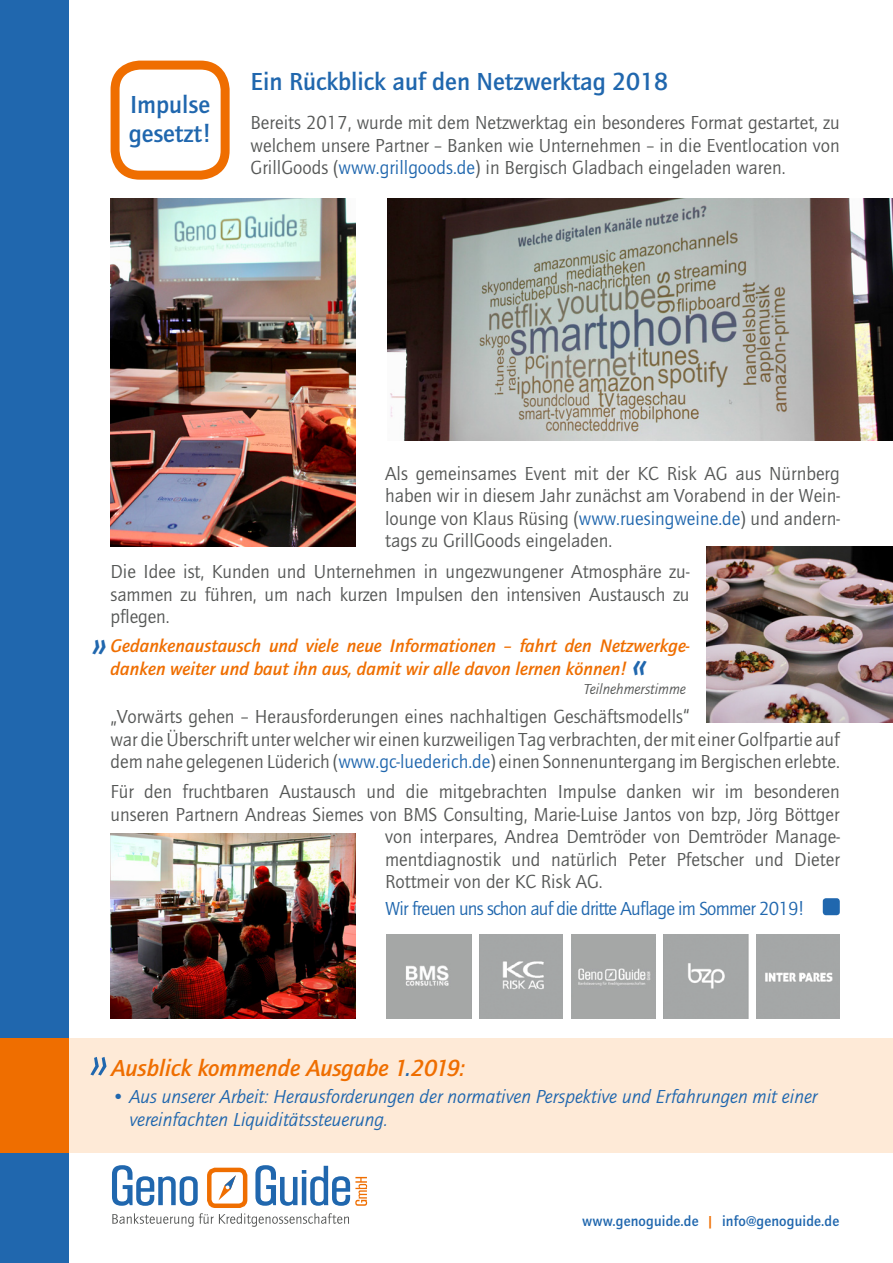
<style>
.page{position:relative;width:893px;height:1263px;background:#fff}
.page>*{position:absolute;margin:0;border:0;box-sizing:border-box;transform-origin:0 0}
.t1{font:italic 54px "Quay Itc T";color:#2067ae}
.t2{font:italic 700 39px "Quay Itc T";color:#2067ae}
.t3{font:700 25.5px/28.5px "Quay Itc T";color:#2067ae}
.t4{font:italic 700 24px "Quay Itc T";color:#ef6e00}
.t5{font:19.5px/22.5px "Quay Itc T";color:#555756;text-align:justify}
.t6{font:italic 19.5px/23.2px "Quay Itc T";color:#2067ae}
.t7{font:19.5px "Quay Itc T";letter-spacing:-.04em;color:#2067ae}
.t8{font:italic 700 18.75px/23.2px "Quay Itc T";color:#ef6e00}
.t9{font:700 15px "Quay Itc T";letter-spacing:.01em;color:#2067ae}
.t10{font:italic 15px "Quay Itc T";color:#555756}
.s1{color:#2067ae}
.s2{font-size:39px;color:#2067ae}
.s3{color:#ef6e00}
</style>
<div class="page">
<div style="left:0;top:1037px;width:893px;height:115px;background:#feead7"></div>
<div style="left:0;top:0;width:68px;height:1263px;background:#2067ae"></div>
<div style="left:0;top:1037px;width:68px;height:115px;background:#ef6e00"></div>
<svg style="left:112px;top:1165px;width:86px;height:41px"></svg>
<svg style="left:255px;top:1165px;width:112px;height:41px"></svg>
<div style="left:207px;top:1168px;width:40px;height:40px;border:4px solid #ef6e00;border-radius:6px"></div>
<svg style="left:219px;top:1175px;width:17px;height:25px"></svg>
<svg style="left:112px;top:1213px;width:237px;height:14px"></svg>
<div style="left:823px;top:898px;width:17px;height:17px;background:#2067ae;border-radius:3px"></div>
<div style="left:111px;top:61px;width:119px;height:119px;border:9px solid #ef6e00;border-radius:25px"></div>
<img style="left:387px;top:198px;width:506px;height:242px">
<img style="left:111px;top:198px;width:244px;height:348px">
<img style="left:707px;top:546px;width:186px;height:177px">
<img style="left:111px;top:833px;width:244px;height:185px">
<img style="left:387px;top:934px;width:85px;height:84px">
<img style="left:479px;top:934px;width:84px;height:84px">
<img style="left:571px;top:934px;width:85px;height:84px">
<div style="left:663px;top:934px;width:85px;height:84px;background:#a4a7a7"></div>
<img style="left:756px;top:934px;width:84px;height:84px">
<h3 class="t3" style="left:129px;top:90px;width:84px">Impulse gesetzt!</h3>
<h3 class="t3" style="left:251px;top:67px;width:419px">Ein Rückblick auf den Netzwerktag 2018</h3>
<p class="t5" style="left:251px;top:112px;width:591px">Bereits 2017, wurde mit dem Netzwerktag ein besonderes Format gestartet, zu welchem unsere Partner – Banken wie Unternehmen – in die Eventlocation von GrillGoods (<span class="s1">www.grillgoods.de</span>) in Bergisch Gladbach eingeladen waren.</p>
<p class="t5" style="left:385px;top:462px;width:456px">Als gemeinsames Event mit der KC Risk AG aus Nürnberg haben wir in diesem Jahr zunächst am Vorabend in der Wein&shy;lounge von Klaus Rüsing (<span class="s1">www.ruesingweine.de</span>) und andern&shy;tags zu GrillGoods eingeladen.</p>
<p class="t5" style="left:111px;top:561px;width:581px">Die Idee ist, Kunden und Unternehmen in ungezwungener Atmosphäre zu&shy;sammen zu führen, um nach kurzen Impulsen den intensiven Austausch zu pflegen.</p>
<p class="t8" style="left:111px;top:634px;width:581px">Gedankenaustausch und viele neue Informationen – fahrt den Netzwerkge&shy;danken weiter und baut ihn aus, damit wir alle davon lernen können! <span class="s2">«</span></p>
<p class="t5" style="left:111px;top:706px;width:731px;text-align:left">„Vorwärts gehen – Herausforderungen eines nachhaltigen Geschäftsmodells“<br>war die Überschrift unter welcher wir einen kurzweiligen Tag verbrachten, der mit einer Golfpartie auf dem nahe gelegenen Lüderich (<span class="s1">www.gc-luederich.de</span>) einen Sonnenuntergang im Bergischen erlebte.</p>
<p class="t5" style="left:111px;top:781px;width:731px">Für den fruchtbaren Austausch und die mitgebrachten Impulse danken wir im besonderen</p>
<p class="t5" style="left:111px;top:803px;width:731px">unseren Partnern Andreas Siemes von BMS Consulting, Marie-Luise Jantos von bzp, Jörg Böttger</p>
<p class="t5" style="left:385px;top:826px;width:456px">von interpares, Andrea Demtröder von Demtröder Manage-</p>
<p class="t5" style="left:385px;top:848px;width:456px">mentdiagnostik und natürlich Peter Pfetscher und Dieter</p>
<p class="t5" style="left:385px;top:871px;width:219px">Rottmeir von der KC Risk AG.</p>
<p class="t7" style="left:385px;top:898px;width:421px">Wir freuen uns schon auf die dritte Auflage im Sommer 2019!</p>
<h2 class="t2" style="left:92px;top:622px;width:17px">»</h2>
<p class="t10" style="left:584px;top:681px;width:104px">Teilnehmerstimme</p>
<h1 class="t1" style="left:89px;top:1032px;width:22px">»</h1>
<p class="t4" style="left:112px;top:1054px;width:355px">Ausblick kommende Ausgabe 1<span class="s1">.</span>2019:</p>
<p class="t6" style="left:130px;top:1085px;width:689px;text-indent:-18px">• Aus unserer Arbeit: Herausforderungen der normativen Perspektive und Erfahrungen mit einer vereinfachten Liquiditätssteuerung.</p>
<p class="t9" style="left:582px;top:1212px;width:259px">www.genoguide.de <span class="s3">|</span> info@genoguide.de</p>
</div>
